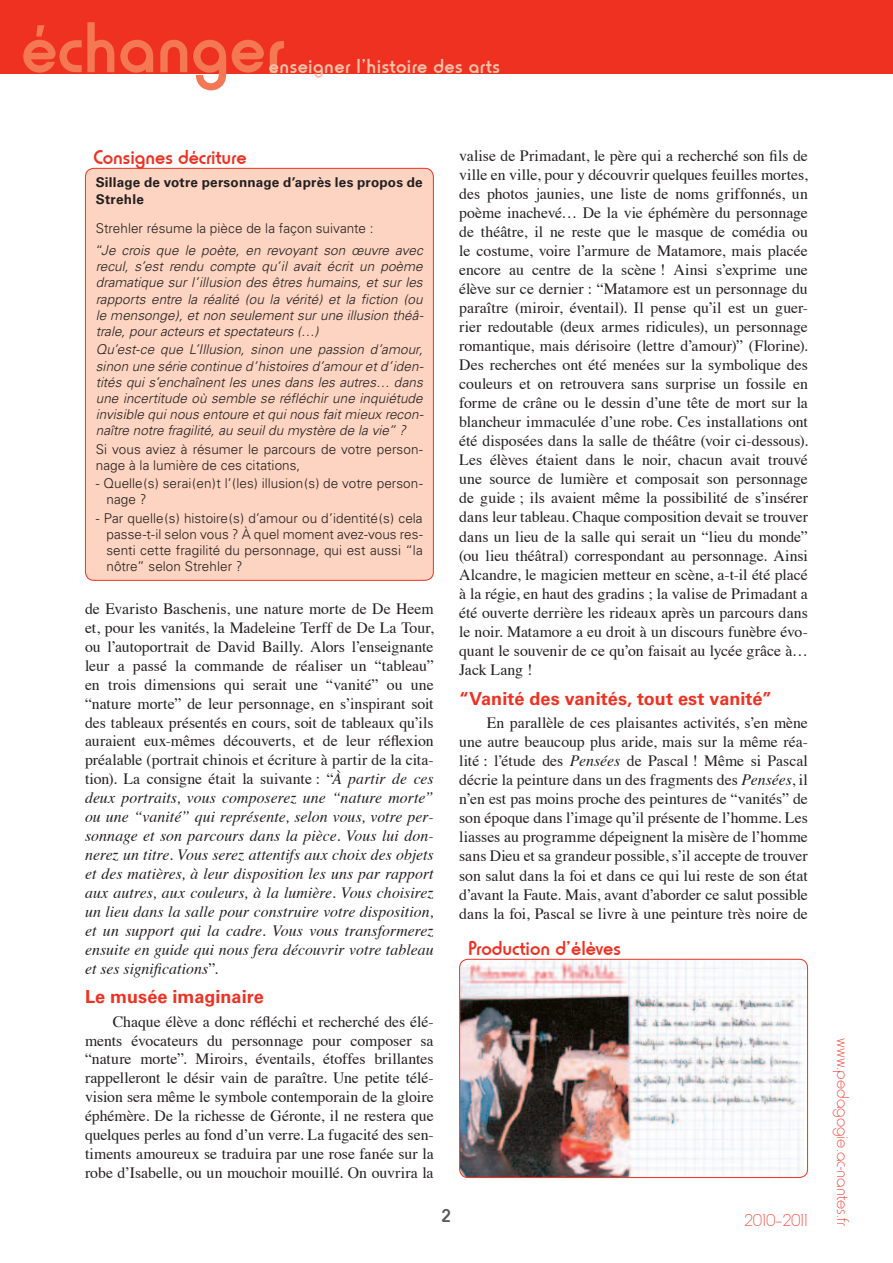
<style>
.page{position:relative;width:893px;height:1263px;background:#fff}
.page>*{position:absolute;margin:0;border:0;box-sizing:border-box;transform-origin:0 0}
.t1{font:500 75px "Horatio D";color:#f37853}
.t2{font:500 21px "Horatio D";letter-spacing:-.005em;color:#ef3122}
.t3{font:500 21px "Horatio D";letter-spacing:.02em;color:#fbc1a8}
.t4{font:500 19.5px "Horatio D";color:#57585a}
.t5{font:700 18px "Univers";color:#ef3122}
.t6{font:18px "Horatio D Ligh";color:#ef3122}
.t7{font:15.75px/19px "Times";color:#231f20;text-align:justify}
.t8{font:italic 300 13.5px/16.2px "Univers";color:#231f20;text-align:justify}
.t9{font:300 13.5px/16.2px "Univers";letter-spacing:.005em;color:#231f20}
.t10{font:700 13.5px/16.2px "Univers";letter-spacing:.02em;color:#231f20}
.s1{font-style:italic}
</style>
<div class="page">
<div style="left:0;top:0;width:893px;height:74px;background:#ef3122"></div>
<div style="left:85px;top:168px;width:348px;height:412px;background:#fcd4c1;border-radius:9px"></div>
<div style="left:85px;top:168px;width:349px;height:413px;border:1px solid #ef3122;border-radius:9px"></div>
<img style="left:460px;top:959px;width:347px;height:218px">
<div style="left:459px;top:959px;width:349px;height:219px;border:1px solid #ef3122;border-radius:9px"></div>
<h1 class="t1" style="left:21px;top:5px;width:266px">échanger</h1>
<h2 class="t3" style="left:269px;top:54px;width:233px">enseigner l’histoire des arts</h2>
<h2 class="t2" style="left:94px;top:145px;width:154px">Consignes décriture</h2>
<p class="t10" style="left:96px;top:175px;width:328px">Sillage de votre personnage d’après les propos de<br>Strehle</p>
<p class="t9" style="left:96px;top:216px;width:328px;line-height:22.5px">Strehler résume la pièce de la façon suivante :<br>“<span class="s1">Je crois que le poète, en revoyant son œuvre avec</span></p>
<p class="t8" style="left:96px;top:258px;width:329px">recul, s’est rendu compte qu’il avait écrit un poème dramatique sur l’illusion des êtres humains, et sur les rapports entre la réalité (ou la vérité) et la fiction (ou le mensonge), et non seulement sur une illusion théâ&shy;trale, pour acteurs et spectateurs (…)</p>
<p class="t8" style="left:96px;top:342px;width:329px">Qu’est-ce que L’Illusion, sinon une passion d’amour, sinon une série continue d’histoires d’amour et d’iden&shy;tités qui s’enchaînent les unes dans les autres… dans une incertitude où semble se réfléchir une inquiétude invisible qui nous entoure et qui nous fait mieux recon&shy;naître notre fragilité, au seuil du mystère de la vie” ?</p>
<p class="t9" style="left:96px;top:441px;width:328px">Si vous aviez à résumer le parcours de votre person&shy;nage à la lumière de ces citations,</p>
<p class="t9" style="left:106px;top:475px;width:318px;text-indent:-11px">- Quelle(s) serai(en)t l’(les) illusion(s) de votre person&shy;nage ?</p>
<p class="t9" style="left:106px;top:510px;width:318px;text-align:justify;text-indent:-11px">- Par quelle(s) histoire(s) d’amour ou d’identité(s) cela passe-t-il selon vous ? À quel moment avez-vous res&shy;senti cette fragilité du personnage, qui est aussi “la nôtre” selon Strehler ?</p>
<p class="t7" style="left:85px;top:598px;width:350px">de Evaristo Baschenis, une nature morte de De Heem et, pour les vanités, la Madeleine Terff de De La Tour, ou l’autoportrait de David Bailly. Alors l’enseignante leur a passé la commande de réaliser un “tableau” en trois dimensions qui serait une “vanité” ou une “nature morte” de leur personnage, en s’inspirant soit des tableaux présentés en cours, soit de tableaux qu’ils auraient eux-mêmes découverts, et de leur réflexion préalable (portrait chinois et écriture à partir de la cita&shy;tion). La consigne était la suivante : “<span class="s1">À partir de ces deux portraits, vous composerez une “nature morte” ou une “vanité” qui représente, selon vous, votre per&shy;sonnage et son parcours dans la pièce. Vous lui don&shy;nerez un titre. Vous serez attentifs aux choix des objets et des matières, à leur disposition les uns par rapport aux autres, aux couleurs, à la lumière. Vous choisirez un lieu dans la salle pour construire votre disposition, et un support qui la cadre. Vous vous transformerez ensuite en guide qui nous fera découvrir votre tableau et ses significations</span>”.</p>
<p class="t5" style="left:85px;top:986px;width:180px">Le musée imaginaire</p>
<p class="t7" style="left:85px;top:1010px;width:350px;text-indent:28px">Chaque élève a donc réfléchi et recherché des élé&shy;ments évocateurs du personnage pour composer sa “nature morte”. Miroirs, éventails, étoffes brillantes rappelleront le désir vain de paraître. Une petite télé&shy;vision sera même le symbole contemporain de la gloire éphémère. De la richesse de Géronte, il ne restera que quelques perles au fond d’un verre. La fugacité des sen&shy;timents amoureux se traduira par une rose fanée sur la robe d’Isabelle, ou un mouchoir mouillé. On ouvrira la</p>
<p class="t7" style="left:459px;top:144px;width:350px">valise de Primadant, le père qui a recherché son fils de ville en ville, pour y découvrir quelques feuilles mortes, des photos jaunies, une liste de noms griffonnés, un poème inachevé… De la vie éphémère du personnage de théâtre, il ne reste que le masque de comédia ou le costume, voire l’armure de Matamore, mais placée encore au centre de la scène ! Ainsi s’exprime une élève sur ce dernier : “Matamore est un personnage du paraître (miroir, éventail). Il pense qu’il est un guer&shy;rier redoutable (deux armes ridicules), un personnage romantique, mais dérisoire (lettre d’amour)” (Florine).<br>Des recherches ont été menées sur la symbolique des couleurs et on retrouvera sans surprise un fossile en forme de crâne ou le dessin d’une tête de mort sur la blancheur immaculée d’une robe. Ces installations ont été disposées dans la salle de théâtre (voir ci-dessous).<br>Les élèves étaient dans le noir, chacun avait trouvé une source de lumière et composait son personnage de guide ; ils avaient même la possibilité de s’insérer dans leur tableau. Chaque composition devait se trouver dans un lieu de la salle qui serait un “lieu du monde” (ou lieu théâtral) correspondant au personnage. Ainsi Alcandre, le magicien metteur en scène, a-t-il été placé à la régie, en haut des gradins ; la valise de Primadant a été ouverte derrière les rideaux après un parcours dans le noir. Matamore a eu droit à un discours funèbre évo&shy;quant le souvenir de ce qu’on faisait au lycée grâce à… Jack Lang !</p>
<p class="t5" style="left:459px;top:688px;width:314px">“Vanité des vanités, tout est vanité”</p>
<p class="t7" style="left:459px;top:712px;width:350px;text-indent:28px">En parallèle de ces plaisantes activités, s’en mène une autre beaucoup plus aride, mais sur la même réa&shy;lité : l’étude des <span class="s1">Pensées</span> de Pascal ! Même si Pascal décrie la peinture dans un des fragments des <span class="s1">Pensées</span>, il n’en est pas moins proche des peintures de “vanités” de son époque dans l’image qu’il présente de l’homme. Les liasses au programme dépeignent la misère de l’homme sans Dieu et sa grandeur possible, s’il accepte de trouver son salut dans la foi et dans ce qui lui reste de son état d’avant la Faute. Mais, avant d’aborder ce salut possible dans la foi, Pascal se livre à une peinture très noire de</p>
<h2 class="t2" style="left:468px;top:936px;width:155px">Production d’élèves</h2>
<p class="t4" style="left:442px;top:1205px;width:10px">2</p>
<p class="t6" style="left:745px;top:1210px;width:65px">2010–2011</p>
<p class="t6" style="left:853px;top:1038px;width:189px;rotate:90deg">www.pedagogie.ac-nantes.fr</p>
</div>
